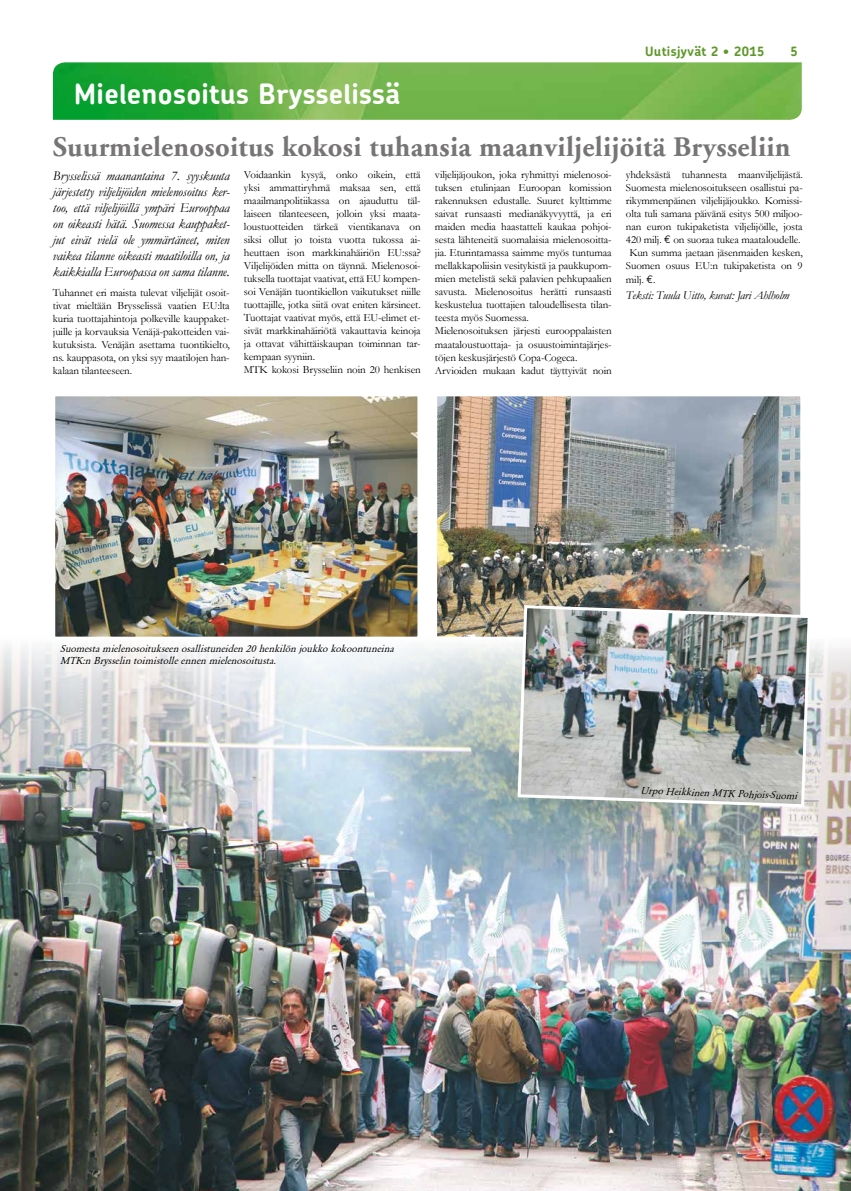
<style>
.page{position:relative;width:851px;height:1191px;background:#fff}
.page>*{position:absolute;margin:0;border:0;box-sizing:border-box;transform-origin:0 0}
.t1{font:700 28.5px "Adobe Garamond";letter-spacing:.01em;color:#767474}
.t2{font:700 28px "Chevin";letter-spacing:.01em;color:#fff}
.t3{font:italic 13.5px/16px "Garamond";letter-spacing:-.01em;color:#000;text-align:justify}
.t4{font:700 13px "Chevin";letter-spacing:.025em;color:#5e9829}
.t5{font:italic 12px "Garamond";letter-spacing:-.01em;color:#000}
.t6{font:11px/13px "Garamond";letter-spacing:-.01em;color:#000}
.t7{font:italic 10.5px/12px "Garamond";color:#000}
.s1{font-family:"Euro Mono"}
</style>
<div class="page">
<img style="left:53px;top:62px;width:748px;height:58px">
<img style="left:0;top:643px;width:850px;height:548px">
<img style="left:438px;top:397px;width:361px;height:238px">
<div style="left:434px;top:393px;width:369px;height:246px;border:3px solid #fff"></div>
<img style="left:56px;top:397px;width:360px;height:238px">
<div style="left:52px;top:393px;width:368px;height:246px;border:3px solid #fff"></div>
<img style="left:516px;top:603px;width:296px;height:205px">
<h2 class="t2" style="left:74px;top:75px;width:328px">Mielenosoitus Brysselissä</h2>
<p class="t4" style="left:645px;top:43px;width:121px">Uutisjyvät 2 • 2015</p>
<p class="t4" style="left:790px;top:43px;width:9px">5</p>
<h1 class="t1" style="left:53px;top:131px;width:739px">Suurmielenosoitus kokosi tuhansia maanviljelijöitä Brysseliin</h1>
<p class="t3" style="left:53px;top:167px;width:178px">Brysselissä maanantaina 7. syyskuuta järjestetty viljelijöiden mielenosoitus ker&shy;too, että viljelijöillä ympäri Eurooppaa on oikeasti hätä. Suomessa kauppaket&shy;jut eivät vielä ole ymmärtäneet, miten vaikea tilanne oikeasti maatiloilla on, ja kaikkialla Euroopassa on sama tilanne.</p>
<p class="t6" style="left:53px;top:286px;width:178px;text-align:justify">Tuhannet eri maista tulevat viljelijät osoit&shy;tivat mieltään Brysselissä vaatien EU:lta kuria tuottajahintoja polkeville kauppaket&shy;juille ja korvauksia Venäjä-pakotteiden vai&shy;kutuksista. Venäjän asettama tuontikielto, ns. kauppasota, on yksi syy maatilojen han&shy;kalaan tilanteeseen.</p>
<p class="t6" style="left:244px;top:168px;width:178px">Voidaankin kysyä, onko oikein, että yksi ammattiryhmä maksaa sen, että maailmanpolitiikassa on ajauduttu täl&shy;laiseen tilanteeseen, jolloin yksi maata&shy;loustuotteiden tärkeä vientikanava on siksi ollut jo toista vuotta tukossa ai&shy;heuttaen ison markkinahäiriön EU:ssa?<br>Viljelijöiden mitta on täynnä. Mielenosoi&shy;tuksella tuottajat vaativat, että EU kompen&shy;soi Venäjän tuontikiellon vaikutukset niille tuottajille, jotka siitä ovat eniten kärsineet.<br>Tuottajat vaativat myös, että EU-elimet et&shy;sivät markkinahäiriötä vakauttavia keinoja ja ottavat vähittäiskaupan toiminnan tar&shy;kempaan syyniin.<br>MTK kokosi Brysseliin noin 20 henkisen</p>
<p class="t6" style="left:435px;top:168px;width:178px">viljelijäjoukon, joka ryhmittyi mielenosoi&shy;tuksen etulinjaan Euroopan komission rakennuksen edustalle. Suuret kylttimme saivat runsaasti medianäkyvyyttä, ja eri maiden media haastatteli kaukaa pohjoi&shy;sesta lähteneitä suomalaisia mielenosoitta&shy;jia. Eturintamassa saimme myös tuntumaa mellakkapoliisin vesitykistä ja paukkupom&shy;mien metelistä sekä palavien pehkupaalien savusta. Mielenosoitus herätti runsaasti keskustelua tuottajien taloudellisesta tilan&shy;teesta myös Suomessa.<br>Mielenosoituksen järjesti eurooppalaisten maataloustuottaja- ja osuustoimintajärjes&shy;töjen keskusjärjestö Copa-Cogeca.<br>Arvioiden mukaan kadut täyttyivät noin</p>
<p class="t6" style="left:626px;top:168px;width:178px">yhdeksästä tuhannesta maanviljelijästä.</p>
<p class="t6" style="left:626px;top:181px;width:178px">Suomesta mielenosoitukseen osallistui pa-</p>
<p class="t6" style="left:626px;top:194px;width:178px">rikymmenpäinen viljelijäjoukko. Komissi-</p>
<p class="t6" style="left:626px;top:207px;width:178px">olta tuli samana päivänä esitys 500 miljoo-</p>
<p class="t6" style="left:626px;top:220px;width:178px">nan euron tukipaketista viljelijöille, josta</p>
<p class="t6" style="left:626px;top:233px;width:176px">420 milj. <span class="s1">€</span> on suoraa tukea maataloudelle.</p>
<p class="t6" style="left:629px;top:246px;width:175px">Kun summa jaetaan jäsenmaiden kesken,</p>
<p class="t6" style="left:626px;top:259px;width:178px">Suomen osuus EU:n tukipaketista on 9</p>
<p class="t6" style="left:626px;top:272px;width:31px">milj. <span class="s1">€</span>.</p>
<p class="t5" style="left:626px;top:287px;width:165px">Teksti: Tuula Uitto, kuvat: Jari Ahlholm</p>
<p class="t7" style="left:60px;top:643px;width:335px">Suomesta mielenosoitukseen osallistuneiden 20 henkilön joukko kokoontuneina<br>MTK:n Brysselin toimistolle ennen mielenosoitusta.</p>
<p class="t7" style="left:640px;top:784px;width:158px;rotate:2deg">Urpo Heikkinen MTK Pohjois-Suomi</p>
</div>
